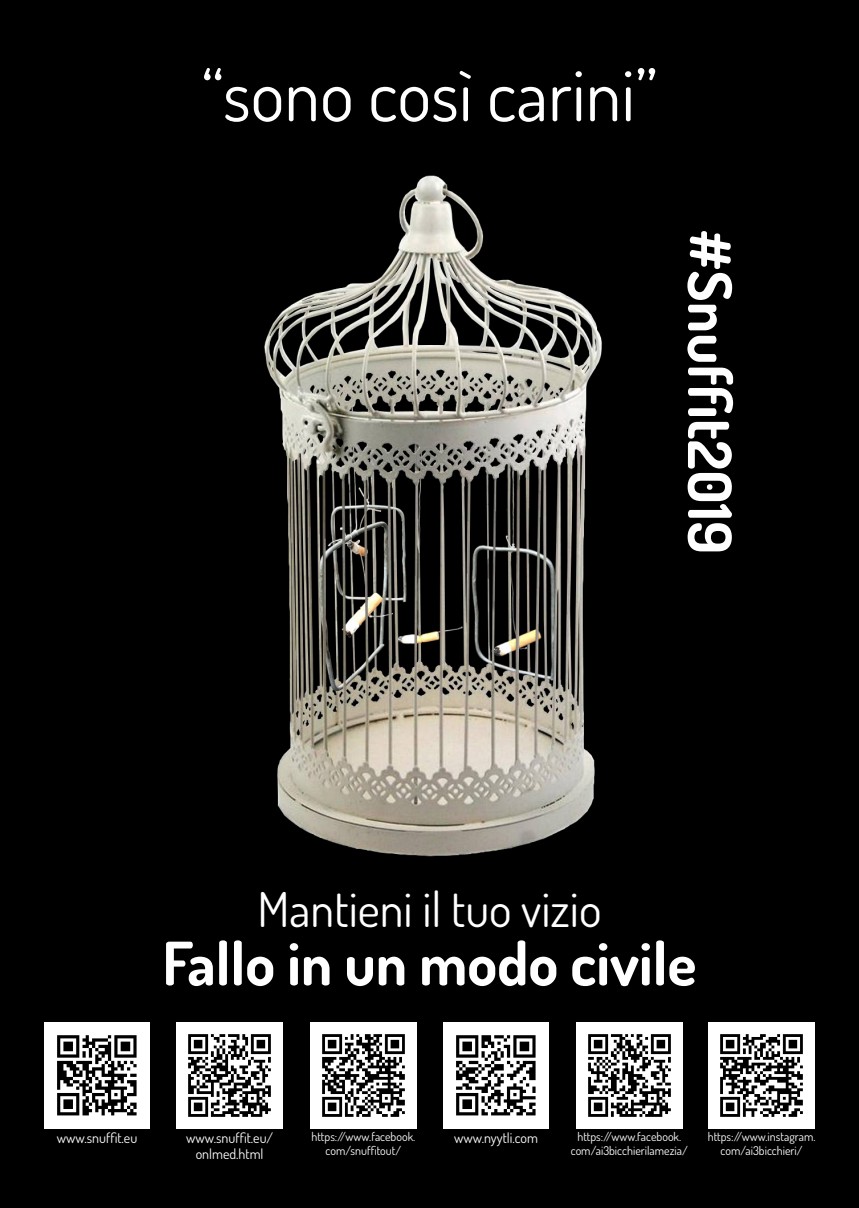
<style>
.page{position:relative;width:859px;height:1208px;background:#000}
.page>*{position:absolute;margin:0;border:0;box-sizing:border-box;transform-origin:0 0}
.t1{font:72px "Dosis";color:#fff}
.t2{font:700 60px "Dosis";color:#fff}
.t3{font:48px "Dosis";color:#fff}
.t4{font:14px "Dosis";color:#fff}
.t5{font:12px/14.4px "Dosis";color:#fff;text-align:center}
</style>
<div class="page">
<img style="left:264px;top:175px;width:338px;height:682px">
<img style="left:176px;top:1022px;width:106px;height:106px">
<img style="left:576px;top:1022px;width:106px;height:106px">
<img style="left:45px;top:1022px;width:104px;height:106px">
<img style="left:443px;top:1022px;width:105px;height:106px">
<img style="left:310px;top:1022px;width:106px;height:106px">
<img style="left:708px;top:1022px;width:106px;height:106px">
<p class="t1" style="left:202px;top:48px;width:457px">“sono così carini”</p>
<p class="t2" style="left:749px;top:230px;width:326px;rotate:90deg">#Snuffit2019</p>
<p class="t3" style="left:257px;top:877px;width:345px">Mantieni il tuo vizio</p>
<p class="t2" style="left:162px;top:924px;width:535px">Fallo in un modo civile</p>
<p class="t5" style="left:311px;top:1128px;width:105px">https://www.facebook. com/snuffitout/</p>
<p class="t5" style="left:708px;top:1128px;width:109px">https://www.instagram. com/ai3bicchieri/</p>
<p class="t5" style="left:571px;top:1128px;width:118px">https://www.facebook. com/ai3bicchierilamezia/</p>
<p class="t4" style="left:57px;top:1128px;width:82px">www.snuffit.eu</p>
<p class="t4" style="left:186px;top:1128px;width:89px">www.snuffit.eu/</p>
<p class="t4" style="left:454px;top:1128px;width:85px">www.nyytli.com</p>
<p class="t4" style="left:196px;top:1145px;width:69px">onlmed.html</p>
</div>
